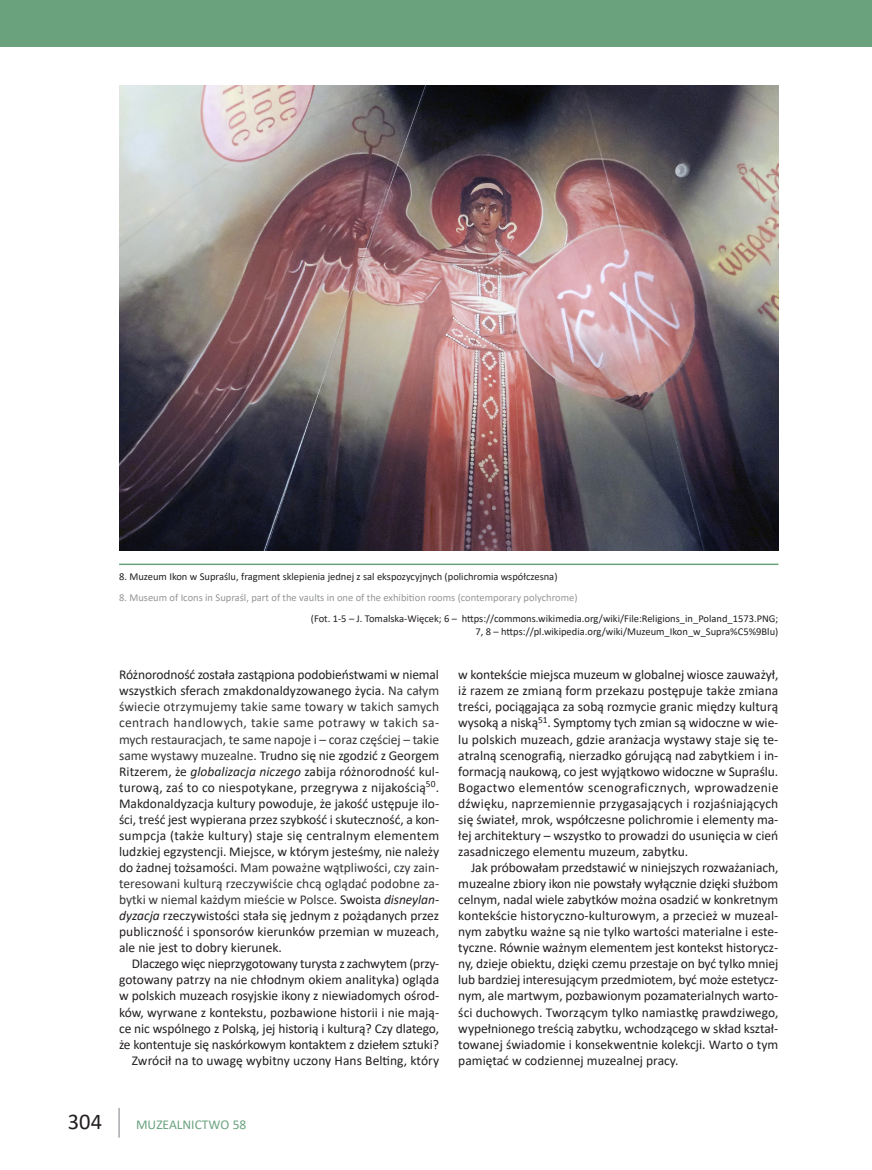
<style>
.page{position:relative;width:872px;height:1170px;background:#fff}
.page>*{position:absolute;margin:0;border:0;box-sizing:border-box;transform-origin:0 0}
.t1{font:22.5px "Calibri";color:#231f20}
.BODY_TEXT{font:13.5px/16px "Calibri";color:#231f20;text-align:justify}
.BODY_TEXT-2{font:13.5px/16px "Calibri";color:#222;text-align:justify}
.t2{font:13.5px "Calibri";color:#6ba27e}
.podpis_ilustracje_an{font:10.5px/12.6px "Calibri";color:#231f20;text-align:right}
.podpis_ilustracje_an-2{font:10.5px "Calibri";color:#939598}
.podpis_ilustracja_po{font:10.5px "Calibri";color:#231f20}
.s1{color:#373737}
.s2{font-style:italic}
.s3{color:#231f20}
.s4{font-style:italic;color:#231f20}
</style>
<div class="page">
<hr style="left:118px;top:1107px;width:2px;height:30px;background:#a8a9ad">
<div style="left:0;top:0;width:872px;height:47px;background:#6ba27e"></div>
<img style="left:119px;top:85px;width:659px;height:465px">
<hr style="left:119px;top:563px;width:659px;height:2px;background:#6ba27e">
<p class="podpis_ilustracja_po" style="left:119px;top:569px;width:440px">8. Muzeum Ikon w Supraślu, fragment sklepienia jednej z sal ekspozycyjnych (polichromia współczesna)</p>
<p class="podpis_ilustracje_an-2" style="left:119px;top:590px;width:460px">8. Museum of Icons in Supraśl, part of the vaults in one of the exhibition rooms (contemporary polychrome)</p>
<p class="podpis_ilustracje_an" style="left:311px;top:612px;width:469px">(Fot. 1-5 – J. Tomalska-Więcek; 6 – https://commons.wikimedia.org/wiki/File:Religions_in_Poland_1573.PNG;<br>7, 8 – https://pl.wikipedia.org/wiki/Muzeum_Ikon_w_Supra%C5%9Blu)</p>
<p class="BODY_TEXT-2" style="left:119px;top:666px;width:321px">Różnorodność została zastąpiona podobieństwami w niemal wszystkich sferach zmakdonaldyzowanego życia. <span class="s1">Na całym świecie otrzymujemy takie same towary w takich samych centrach handlowych, takie same potrawy w takich sa&shy;mych restauracjach, te same napoje i – coraz częściej – takie same wystawy muzealne.</span> Trudno się nie zgodzić z Georgem Ritzerem, że <span class="s2">globalizacja niczego</span> zabija różnorodność kul&shy;turową, zaś to co niespotykane, przegrywa z nijakością<sup>50</sup>.<br>Makdonaldyzacja kultury powoduje, że jakość ustępuje ilo&shy;ści, treść jest wypierana przez szybkość i skuteczność, a kon&shy;sumpcja (także kultury) staje się centralnym elementem ludzkiej egzystencji. Miejsce, w którym jesteśmy, nie należy do żadnej tożsamości. <span class="s1">Mam poważne wątpliwości, czy zain&shy;teresowani kulturą rzeczywiście chcą oglądać podobne za&shy;bytki w niemal każdym mieście w Polsce.</span> <span class="s3">Swoista</span> <span class="s4">disneylan&shy;dyzacja</span> <span class="s3">rzeczywistości stała się jednym z pożądanych przez publiczność i sponsorów kierunków przemian w muzeach, ale nie jest to dobry kierunek.</span></p>
<p class="BODY_TEXT" style="left:119px;top:955px;width:321px;text-indent:13px">Dlaczego więc nieprzygotowany turysta z zachwytem (przy&shy;gotowany patrzy na nie chłodnym okiem analityka) ogląda w polskich muzeach rosyjskie ikony z niewiadomych ośrod&shy;ków, wyrwane z kontekstu, pozbawione historii i nie mają&shy;ce nic wspólnego z Polską, jej historią i kulturą? Czy dlatego, że kontentuje się naskórkowym kontaktem z dziełem sztuki?</p>
<p class="BODY_TEXT" style="left:132px;top:1051px;width:309px">Zwrócił na to uwagę wybitny uczony Hans Belting, który</p>
<p class="BODY_TEXT" style="left:458px;top:666px;width:321px">w kontekście miejsca muzeum w globalnej wiosce zauważył, iż razem ze zmianą form przekazu postępuje także zmiana treści, pociągająca za sobą rozmycie granic między kulturą wysoką a niską<sup>51</sup>. Symptomy tych zmian są widoczne w wie&shy;lu polskich muzeach, gdzie aranżacja wystawy staje się te&shy;atralną scenografią, nierzadko górującą nad zabytkiem i in&shy;formacją naukową, co jest wyjątkowo widoczne w Supraślu.<br>Bogactwo elementów scenograficznych, wprowadzenie dźwięku, naprzemiennie przygasających i rozjaśniających się świateł, mrok, współczesne polichromie i elementy ma&shy;łej architektury – wszystko to prowadzi do usunięcia w cień zasadniczego elementu muzeum, zabytku.</p>
<p class="BODY_TEXT" style="left:458px;top:859px;width:322px;text-indent:13px">Jak próbowałam przedstawić w niniejszych rozważaniach, muzealne zbiory ikon nie powstały wyłącznie dzięki służbom celnym, nadal wiele zabytków można osadzić w konkretnym kontekście historyczno-kulturowym, a przecież w muzeal&shy;nym zabytku ważne są nie tylko wartości materialne i este&shy;tyczne. Równie ważnym elementem jest kontekst historycz&shy;ny, dzieje obiektu, dzięki czemu przestaje on być tylko mniej lub bardziej interesującym przedmiotem, być może estetycz&shy;nym, ale martwym, pozbawionym pozamaterialnych warto&shy;ści duchowych. Tworzącym tylko namiastkę prawdziwego, wypełnionego treścią zabytku, wchodzącego w skład kształ&shy;towanej świadomie i konsekwentnie kolekcji. Warto o tym pamiętać w codziennej muzealnej pracy.</p>
<h1 class="t1" style="left:68px;top:1105px;width:36px">304</h1>
<p class="t2" style="left:136px;top:1115px;width:112px">MUZEALNICTWO 58</p>
</div>
